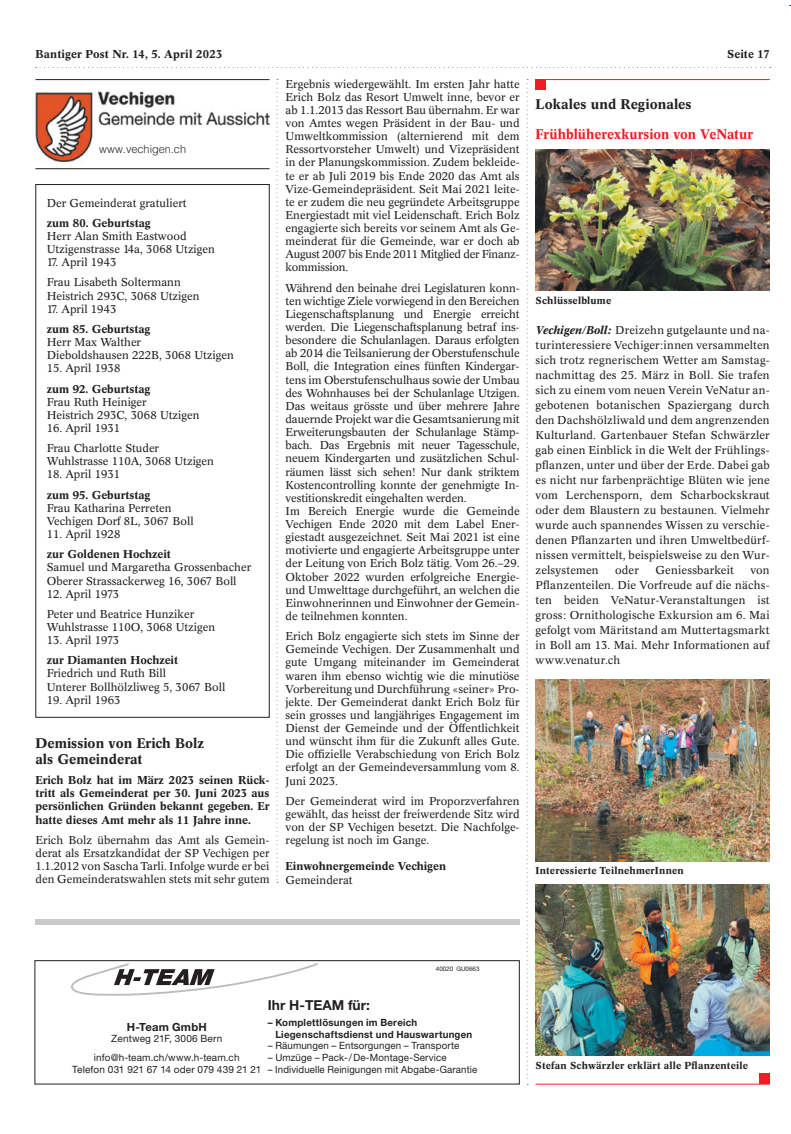
<style>
.page{position:relative;width:791px;height:1134px;background:#fff}
.page>*{position:absolute;margin:0;border:0;box-sizing:border-box;transform-origin:0 0}
.t1{font:500 13.75px/15.6px "Concorde BE";color:#231f20}
.t2{font:500 13.75px "Concorde BE";letter-spacing:.005em;color:#ee1d23;scale:.96 1}
.t3{font:700 13.75px "Helvetica Neue LT";color:#231f20}
.t4{font:11.25px/13.1px "Concorde BE";color:#231f20}
.t5{font:500 11.25px/13.1px "Concorde BE";color:#231f20;text-align:justify}
.t6{font:300 11.25px "Helvetica";color:#231f20}
.t7{font:700 11.25px "Helvetica Neue LT";letter-spacing:.02em;color:#231f20}
.t8{font:10px/19px "Helvetica Neue LT";letter-spacing:.015em;color:#231f20;text-align:center}
.t9{font:500 10px "Concorde BE";letter-spacing:.02em;color:#231f20}
.t10{font:700 10px/11.9px "Helvetica Neue LT";letter-spacing:.025em;color:#231f20}
.t11{font:10px "Helvetica Neue LT";letter-spacing:.015em;color:#231f20;scale:.96 1}
.t12{font:6.25px "Helvetica Neue LT";color:#231f20}
.s1{font-weight:500;font-style:italic}
</style>
<div class="page">
<svg style="left:36px;top:67px;width:734px;height:1px"></svg>
<img style="left:35px;top:92px;width:58px;height:69px">
<hr style="left:35px;top:168px;width:234px;height:1px;background:#231f20">
<hr style="left:35px;top:79px;width:234px;height:1px;background:#231f20">
<img style="left:97px;top:91px;width:172px;height:35px">
<svg style="left:276px;top:79px;width:2px;height:804px"></svg>
<svg style="left:526px;top:79px;width:2px;height:1006px"></svg>
<div style="left:35px;top:184px;width:234px;height:534px;border:1px solid #231f20"></div>
<svg style="left:71px;top:963px;width:246px;height:33px"></svg>
<div style="left:35px;top:960px;width:484px;height:124px;border:1px solid #231f20"></div>
<div style="left:535px;top:80px;width:11px;height:10px;background:#ee1d23"></div>
<hr style="left:535px;top:79px;width:234px;height:1px;background:#ee1d23">
<div style="left:758px;top:1073px;width:11px;height:11px;background:#ee1d23"></div>
<hr style="left:535px;top:1084px;width:234px;height:1px;background:#ee1d23">
<img style="left:535px;top:149px;width:234px;height:142px">
<img style="left:535px;top:679px;width:234px;height:182px">
<img style="left:535px;top:884px;width:234px;height:172px">
<div style="left:35px;top:919px;width:484px;height:6px;background:#c7c8ca"></div>
<p class="t5" style="left:35px;top:48px;width:188px">Bantiger Post Nr. 14, 5. April 2023</p>
<p class="t5" style="left:726px;top:48px;width:44px">Seite 17</p>
<p class="t6" style="left:99px;top:144px;width:88px">www.vechigen.ch</p>
<p class="t4" style="left:47px;top:196px;width:141px">Der Gemeinderat gratuliert</p>
<p class="t5" style="left:47px;top:216px;width:105px">zum 80. Geburtstag</p>
<p class="t4" style="left:47px;top:230px;width:170px">Herr Alan Smith Eastwood<br>Utzigenstrasse 14a, 3068 Utzigen</p>
<p class="t4" style="left:47px;top:252px;width:136px;line-height:20.2px">17. April 1943<br>Frau Lisabeth Soltermann</p>
<p class="t4" style="left:47px;top:289px;width:154px">Heistrich 293C, 3068 Utzigen</p>
<p class="t4" style="left:47px;top:302px;width:71px">17. April 1943</p>
<p class="t5" style="left:47px;top:322px;width:105px">zum 85. Geburtstag</p>
<p class="t4" style="left:47px;top:336px;width:189px">Herr Max Walther<br>Dieboldshausen 222B, 3068 Utzigen</p>
<p class="t4" style="left:47px;top:362px;width:75px">15. April 1938</p>
<p class="t5" style="left:47px;top:382px;width:105px">zum 92. Geburtstag</p>
<p class="t4" style="left:47px;top:395px;width:154px">Frau Ruth Heiniger<br>Heistrich 293C, 3068 Utzigen</p>
<p class="t4" style="left:47px;top:418px;width:114px;line-height:20.2px">16. April 1931<br>Frau Charlotte Studer</p>
<p class="t4" style="left:47px;top:455px;width:169px">Wuhlstrasse 110A, 3068 Utzigen</p>
<p class="t4" style="left:47px;top:468px;width:75px">18. April 1931</p>
<p class="t5" style="left:47px;top:488px;width:105px">zum 95. Geburtstag</p>
<p class="t4" style="left:47px;top:501px;width:148px">Frau Katharina Perreten<br>Vechigen Dorf 8L, 3067 Boll</p>
<p class="t4" style="left:47px;top:528px;width:75px">11. April 1928</p>
<p class="t5" style="left:47px;top:548px;width:126px">zur Goldenen Hochzeit</p>
<p class="t4" style="left:47px;top:561px;width:206px">Samuel und Margaretha Grossenbacher<br>Oberer Strassackerweg 16, 3067 Boll</p>
<p class="t4" style="left:47px;top:584px;width:149px;line-height:20.2px">12. April 1973<br>Peter und Beatrice Hunziker</p>
<p class="t4" style="left:47px;top:621px;width:170px">Wuhlstrasse 110O, 3068 Utzigen</p>
<p class="t4" style="left:47px;top:634px;width:74px">13. April 1973</p>
<p class="t5" style="left:47px;top:654px;width:133px">zur Diamanten Hochzeit</p>
<p class="t4" style="left:47px;top:667px;width:180px">Friedrich und Ruth Bill<br>Unterer Bollhölzliweg 5, 3067 Boll</p>
<p class="t4" style="left:47px;top:693px;width:75px">19. April 1963</p>
<p class="t1" style="left:35px;top:736px;width:170px">Demission von Erich Bolz als Gemeinderat</p>
<p class="t5" style="left:35px;top:774px;width:235px">Erich Bolz hat im März 2023 seinen Rück&shy;tritt als Gemeinderat per 30. Juni 2023 aus persönlichen Gründen bekannt gegeben. Er hatte dieses Amt mehr als 11 Jahre inne.</p>
<p class="t4" style="left:35px;top:833px;width:235px;text-align:justify">Erich Bolz übernahm das Amt als Gemein&shy;derat als Ersatzkandidat der SP Vechigen per 1.1.2012 von Sascha Tarli. Infolge wurde er bei den Gemeinderatswahlen stets mit sehr gutem</p>
<p class="t4" style="left:285px;top:77px;width:235px;text-align:justify">Ergebnis wiedergewählt. Im ersten Jahr hatte Erich Bolz das Resort Umwelt inne, bevor er ab 1.1.2013 das Ressort Bau übernahm. Er war von Amtes wegen Präsident in der Bau- und Umweltkommission (alternierend mit dem Ressortvorsteher Umwelt) und Vizepräsident in der Planungskommission. Zudem bekleide&shy;te er ab Juli 2019 bis Ende 2020 das Amt als Vize-Gemeindepräsident. Seit Mai 2021 leite&shy;te er zudem die neu gegründete Arbeitsgruppe Energiestadt mit viel Leidenschaft. Erich Bolz engagierte sich bereits vor seinem Amt als Ge&shy;meinderat für die Gemeinde, war er doch ab August 2007 bis Ende 2011 Mitglied der Finanz&shy;kommission.</p>
<p class="t4" style="left:285px;top:281px;width:235px">Während den beinahe drei Legislaturen konn&shy;ten wichtige Ziele vorwiegend in den Bereichen Liegenschaftsplanung und Energie erreicht werden. Die Liegenschaftsplanung betraf ins&shy;besondere die Schulanlagen. Daraus erfolgten ab 2014 die Teilsanierung der Oberstufenschule Boll, die Integration eines fünften Kindergar&shy;tens im Oberstufenschulhaus sowie der Umbau des Wohnhauses bei der Schulanlage Utzigen.<br>Das weitaus grösste und über mehrere Jahre dauernde Projekt war die Gesamtsanierung mit Erweiterungsbauten der Schulanlage Stämp&shy;bach. Das Ergebnis mit neuer Tagesschule, neuem Kindergarten und zusätzlichen Schul&shy;räumen lässt sich sehen! Nur dank striktem Kostencontrolling konnte der genehmigte In&shy;vestitionskredit eingehalten werden.<br>Im Bereich Energie wurde die Gemeinde Vechigen Ende 2020 mit dem Label Ener&shy;giestadt ausgezeichnet. Seit Mai 2021 ist eine motivierte und engagierte Arbeitsgruppe unter der Leitung von Erich Bolz tätig. Vom 26.–29.<br>Oktober 2022 wurden erfolgreiche Energie&shy;und Umwelttage durchgeführt, an welchen die Einwohnerinnen und Einwohner der Gemein&shy;de teilnehmen konnten.</p>
<p class="t4" style="left:285px;top:630px;width:235px;text-align:justify">Erich Bolz engagierte sich stets im Sinne der Gemeinde Vechigen. Der Zusammenhalt und gute Umgang miteinander im Gemeinderat waren ihm ebenso wichtig wie die minutiöse Vorbereitung und Durchführung «seiner» Pro&shy;jekte. Der Gemeinderat dankt Erich Bolz für sein grosses und langjähriges Engagement im Dienst der Gemeinde und der Öffentlichkeit und wünscht ihm für die Zukunft alles Gute.<br>Die offizielle Verabschiedung von Erich Bolz erfolgt an der Gemeindeversammlung vom 8.<br>Juni 2023.</p>
<p class="t4" style="left:285px;top:794px;width:235px;text-align:justify">Der Gemeinderat wird im Proporzverfahren gewählt, das heisst der freiwerdende Sitz wird von der SP Vechigen besetzt. Die Nachfolge&shy;regelung ist noch im Gange.</p>
<p class="t5" style="left:285px;top:860px;width:162px">Einwohnergemeinde Vechigen</p>
<p class="t4" style="left:285px;top:873px;width:69px">Gemeinderat</p>
<p class="t1" style="left:535px;top:97px;width:157px">Lokales und Regionales</p>
<p class="t2" style="left:535px;top:126px;width:228px">Frühblüherexkursion von VeNatur</p>
<p class="t9" style="left:535px;top:295px;width:77px">Schlüsselblume</p>
<p class="t4" style="left:535px;top:323px;width:235px;line-height:15px;text-align:justify"><span class="s1">Vechigen/Boll:</span> Dreizehn gutgelaunte und na&shy;turinteressiere Vechiger:innen versammelten sich trotz regnerischem Wetter am Samstag&shy;nachmittag des 25. März in Boll. Sie trafen sich zu einem vom neuen Verein VeNatur an&shy;gebotenen botanischen Spaziergang durch den Dachshölzliwald und dem angrenzenden Kulturland. Gartenbauer Stefan Schwärzler gab einen Einblick in die Welt der Frühlings&shy;pflanzen, unter und über der Erde. Dabei gab es nicht nur farbenprächtige Blüten wie jene vom Lerchensporn, dem Scharbockskraut oder dem Blaustern zu bestaunen. Vielmehr wurde auch spannendes Wissen zu verschie&shy;denen Pflanzarten und ihren Umweltbedürf&shy;nissen vermittelt, beispielsweise zu den Wur&shy;zelsystemen</p>
<p class="t4" style="left:615px;top:564px;width:25px">oder</p>
<p class="t4" style="left:655px;top:564px;width:80px">Geniessbarkeit</p>
<p class="t4" style="left:535px;top:563px;width:235px;line-height:15px;text-align:justify;text-indent:215px">von Pflanzenteilen. Die Vorfreude auf die nächs&shy;ten beiden VeNatur-Veranstaltungen ist gross: Ornithologische Exkursion am 6. Mai gefolgt vom Märitstand am Muttertagsmarkt in Boll am 13. Mai. Mehr Informationen auf www.venatur.ch</p>
<p class="t9" style="left:535px;top:865px;width:149px">Interessierte TeilnehmerInnen</p>
<p class="t12" style="left:435px;top:965px;width:45px">40020 GU0663</p>
<p class="t7" style="left:127px;top:1019px;width:81px">H-Team GmbH</p>
<p class="t8" style="left:94px;top:1029px;width:147px">Zentweg 21F, 3006 Bern info@h-team.ch/www.h-team.ch</p>
<p class="t8" style="left:72px;top:1060px;width:191px">Telefon 031 921 67 14 oder 079 439 21 21</p>
<p class="t3" style="left:268px;top:997px;width:104px">Ihr H-TEAM für:</p>
<p class="t10" style="left:275px;top:1016px;width:198px;text-indent:-8px">– Komplettlösungen im Bereich<br>Liegenschaftsdienst und Hauswartungen</p>
<p class="t8" style="left:268px;top:1036px;width:193px">– Räumungen – Entsorgungen – Transporte</p>
<p class="t8" style="left:268px;top:1048px;width:180px">– Umzüge – Pack-/De-Montage-Service</p>
<p class="t11" style="left:268px;top:1064px;width:219px">– Individuelle Reinigungen mit Abgabe-Garantie</p>
<p class="t9" style="left:535px;top:1060px;width:214px">Stefan Schwärzler erklärt alle Pflanzenteile</p>
</div>
